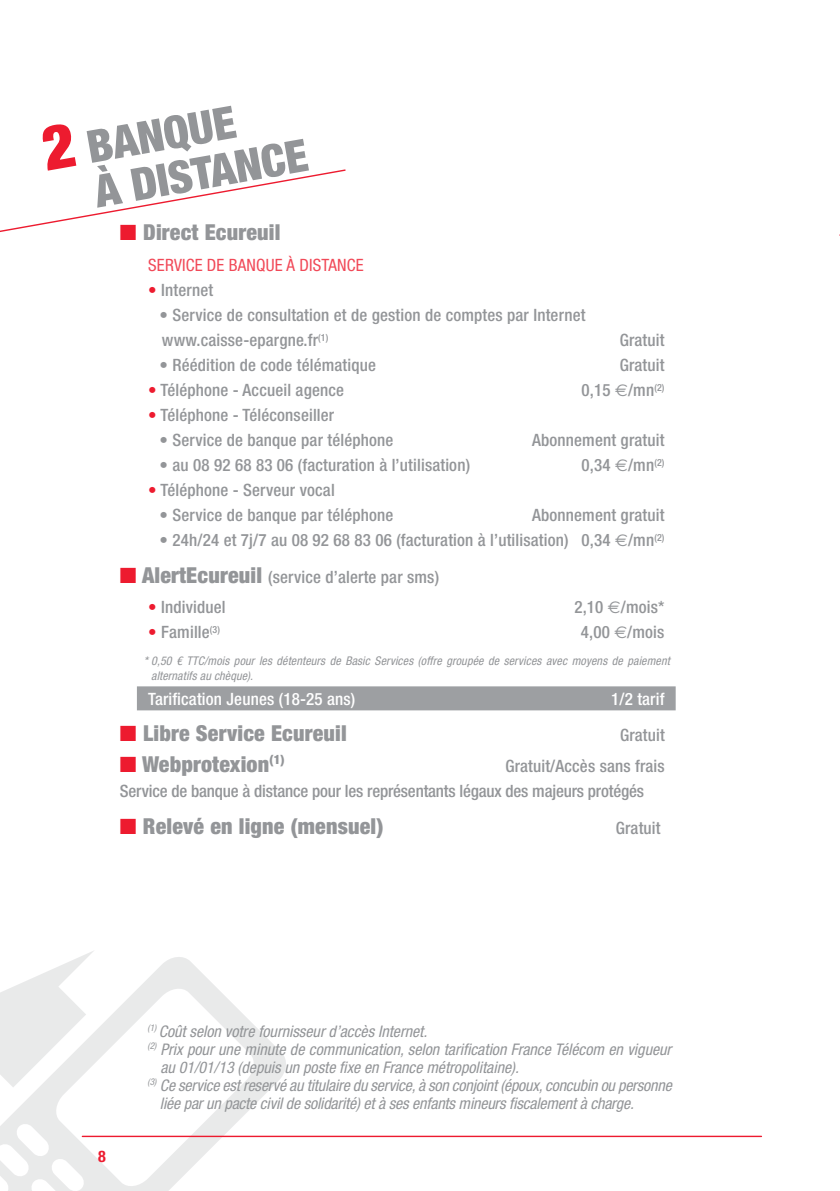
<style>
.page{position:relative;width:840px;height:1191px;background:#fff}
.page>*{position:absolute;margin:0;border:0;box-sizing:border-box;transform-origin:0 0}
.t1{font:900 condensed 45px/45px "Helvetica Neue LT Std";color:#939598}
.t2{font:900 condensed 22px "Helvetica Neue LT Std";letter-spacing:.01em;color:#939598}
.t3{font:500 condensed 17px/25px "Helvetica Neue LT Std";letter-spacing:.01em;color:#939598}
.t4{font:500 condensed 17px/25px "Helvetica Neue LT Std";letter-spacing:-.01em;color:#939598}
.t5{font:500 condensed 17px "Helvetica Neue LT Std";letter-spacing:.01em;color:#fff}
.t6{font:condensed 17px "Helvetica Neue LT Std";letter-spacing:.01em;color:#f14958}
.t7{font:italic condensed 16px "Helvetica Neue LT Std";color:#939598}
.t8{font:700 condensed 16px "Helvetica Neue LT Std";color:#ed1b2f}
.t9{font:italic condensed 12px/15px "Helvetica Neue LT Std";letter-spacing:.01em;color:#939598}
.s1{font-size:62px;color:#ed1b2f}
.s2{color:#ed1b2f}
.s3{font-family:"Euro Sans";font-weight:400;font-stretch:normal}
.s4{font-weight:900;font-size:22px}
</style>
<div class="page">
<svg style="left:0;top:954px;width:288px;height:237px"></svg>
<svg style="left:54px;top:986px;width:202px;height:202px"></svg>
<svg style="left:0;top:1123px;width:85px;height:68px"></svg>
<div style="left:137px;top:686px;width:538px;height:24px;background:#9d9fa2"></div>
<svg style="left:0;top:169px;width:346px;height:63px"></svg>
<hr style="left:82px;top:1135px;width:679px;height:2px;background:#ed1b2f">
<h1 class="t1" style="left:83px;top:125px;width:217px;text-indent:-44px;rotate:-10deg"><span class="s1">2</span> BANQUE<br>À DISTANCE</h1>
<p class="t2" style="left:120px;top:218px;width:162px"><span class="s2">■</span> Direct Ecureuil</p>
<p class="t6" style="left:148px;top:255px;width:217px">SERVICE DE BANQUE À DISTANCE</p>
<p class="t3" style="left:148px;top:277px;width:66px"><span class="s2">•</span> Internet</p>
<p class="t3" style="left:159px;top:302px;width:427px">• Service de consultation et de gestion de comptes par Internet www.caisse-epargne.fr<sup>(1)</sup></p>
<p class="t3" style="left:619px;top:327px;width:46px">Gratuit</p>
<p class="t3" style="left:159px;top:352px;width:218px">• Réédition de code télématique</p>
<p class="t3" style="left:619px;top:352px;width:46px">Gratuit</p>
<p class="t3" style="left:148px;top:377px;width:197px"><span class="s2">•</span> Téléphone - Accueil agence</p>
<p class="t3" style="left:581px;top:377px;width:84px">0,15 <span class="s3">€</span>/mn<sup>(2)</sup></p>
<p class="t3" style="left:148px;top:402px;width:187px"><span class="s2">•</span> Téléphone - Téléconseiller</p>
<p class="t3" style="left:159px;top:427px;width:235px">• Service de banque par téléphone</p>
<p class="t3" style="left:532px;top:427px;width:134px">Abonnement gratuit</p>
<p class="t3" style="left:159px;top:452px;width:312px">• au 08 92 68 83 06 (facturation à l’utilisation)</p>
<p class="t3" style="left:581px;top:452px;width:84px">0,34 <span class="s3">€</span>/mn<sup>(2)</sup></p>
<p class="t3" style="left:148px;top:477px;width:188px"><span class="s2">•</span> Téléphone - Serveur vocal</p>
<p class="t3" style="left:159px;top:502px;width:235px">• Service de banque par téléphone</p>
<p class="t3" style="left:532px;top:502px;width:134px">Abonnement gratuit</p>
<p class="t3" style="left:159px;top:527px;width:506px">• 24h/24 et 7j/7 au 08 92 68 83 06 (facturation à l’utilisation) 0,34 <span class="s3">€</span>/mn<sup>(2)</sup></p>
<p class="t3" style="left:120px;top:564px;width:320px"><span class="s2">■</span> <span class="s4">AlertEcureuil</span> (service d’alerte par sms)</p>
<p class="t3" style="left:148px;top:594px;width:79px"><span class="s2">•</span> Individuel</p>
<p class="t3" style="left:574px;top:594px;width:92px">2,10 <span class="s3">€</span>/mois*</p>
<p class="t3" style="left:148px;top:619px;width:73px"><span class="s2">•</span> Famille<sup>(3)</sup></p>
<p class="t3" style="left:580px;top:619px;width:85px">4,00 <span class="s3">€</span>/mois</p>
<p class="t9" style="left:151px;top:653px;width:521px;text-indent:-7px">* 0,50 € ttc/mois pour les détenteurs de Basic Services (offre groupée de services avec moyens de paiement alternatifs au chèque).</p>
<p class="t5" style="left:148px;top:688px;width:208px">Tarification Jeunes (18-25 ans)</p>
<p class="t5" style="left:611px;top:688px;width:55px">1/2 tarif</p>
<p class="t2" style="left:120px;top:719px;width:228px"><span class="s2">■</span> Libre Service Ecureuil</p>
<p class="t3" style="left:619px;top:722px;width:46px">Gratuit</p>
<p class="t2" style="left:120px;top:750px;width:166px"><span class="s2">■</span> Webprotexion<sup>(1)</sup></p>
<p class="t4" style="left:120px;top:753px;width:546px;text-indent:385px">Gratuit/Accès sans frais<br>Service de banque à distance pour les représentants légaux des majeurs protégés</p>
<p class="t2" style="left:120px;top:812px;width:265px"><span class="s2">■</span> Relevé en ligne (mensuel)</p>
<p class="t3" style="left:615px;top:815px;width:46px">Gratuit</p>
<p class="t8" style="left:98px;top:1147px;width:9px">8</p>
<p class="t7" style="left:147px;top:1021px;width:281px"><sup>(1)</sup> Coût selon votre fournisseur d’accès Internet.</p>
<p class="t7" style="left:147px;top:1039px;width:525px"><sup>(2)</sup> Prix pour une minute de communication, selon tarification France Télécom en vigueur</p>
<p class="t7" style="left:160px;top:1057px;width:360px">au 01/01/13 (depuis un poste fixe en France métropolitaine).</p>
<p class="t7" style="left:147px;top:1075px;width:525px"><sup>(3)</sup> Ce service est reservé au titulaire du service, à son conjoint (époux, concubin ou personne</p>
<p class="t7" style="left:160px;top:1093px;width:475px">liée par un pacte civil de solidarité) et à ses enfants mineurs fiscalement à charge.</p>
</div>
